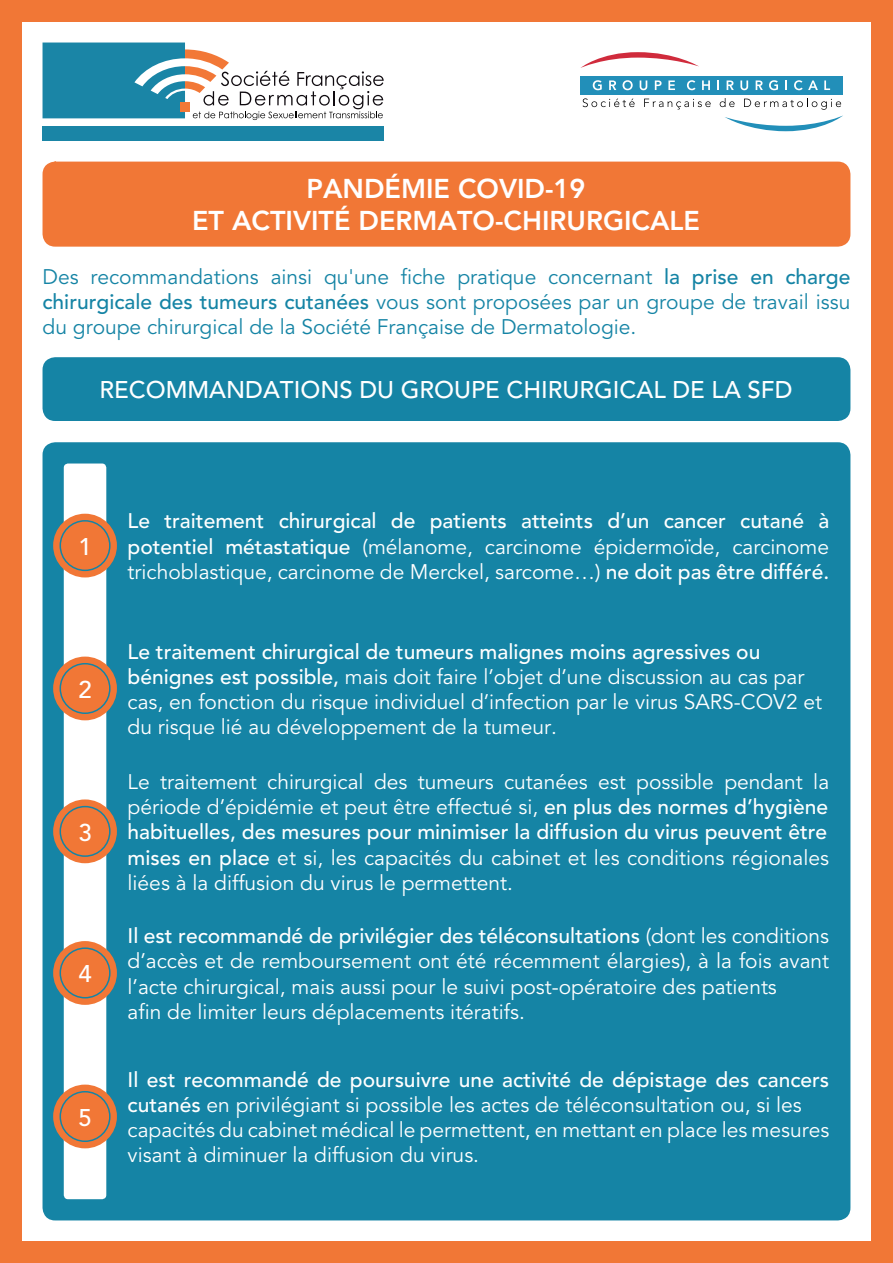
<style>
.page{position:relative;width:893px;height:1263px;background:#fff}
.page>*{position:absolute;margin:0;border:0;box-sizing:border-box;transform-origin:0 0}
.t1{font:800 27px "Avenir";color:#fff}
.t2{font:500 24px "Avenir";color:#fff}
.t3{font:21px/25.2px "Avenir";color:#fff}
.t4{font:500 21px/25.2px "Avenir";color:#fff}
.t5{font:21px/25.2px "Avenir";color:#1584a5;text-align:justify}
.s1{font-weight:500}
.s2{font-weight:400}
</style>
<div class="page">
<div style="left:0;top:0;width:893px;height:21px;background:#f17736"></div>
<div style="left:0;top:1242px;width:893px;height:21px;background:#f17736"></div>
<div style="left:0;top:0;width:21px;height:1263px;background:#f17736"></div>
<div style="left:872px;top:0;width:21px;height:1263px;background:#f17736"></div>
<div style="left:43px;top:442px;width:807px;height:778px;background:#1584a5;border-radius:13px"></div>
<div style="left:64px;top:463px;width:42px;height:736px;background:#fff;border-radius:4px"></div>
<div style="left:43px;top:126px;width:341px;height:14px;background:#1a85a6"></div>
<svg style="left:43px;top:43px;width:341px;height:77px"></svg>
<div style="left:44px;top:163px;width:805px;height:82px;background:#f17736;border-radius:11px"></div>
<div style="left:43px;top:162px;width:807px;height:85px;border:3px solid #f17736;border-radius:11px"></div>
<div style="left:43px;top:357px;width:807px;height:64px;background:#1584a5;border-radius:13px"></div>
<div style="left:580px;top:76px;width:263px;height:19px;background:#228fb9"></div>
<svg style="left:593px;top:80px;width:9px;height:10px"></svg>
<svg style="left:609px;top:80px;width:7px;height:10px"></svg>
<svg style="left:622px;top:80px;width:11px;height:10px"></svg>
<svg style="left:640px;top:80px;width:7px;height:10px"></svg>
<svg style="left:655px;top:80px;width:6px;height:10px"></svg>
<svg style="left:668px;top:80px;width:7px;height:10px"></svg>
<svg style="left:687px;top:80px;width:8px;height:10px"></svg>
<svg style="left:702px;top:80px;width:8px;height:10px"></svg>
<svg style="left:717px;top:80px;width:2px;height:10px"></svg>
<svg style="left:727px;top:80px;width:7px;height:10px"></svg>
<svg style="left:740px;top:80px;width:8px;height:10px"></svg>
<svg style="left:756px;top:80px;width:7px;height:10px"></svg>
<svg style="left:769px;top:80px;width:9px;height:10px"></svg>
<svg style="left:785px;top:80px;width:2px;height:10px"></svg>
<svg style="left:794px;top:80px;width:24px;height:10px"></svg>
<svg style="left:824px;top:80px;width:6px;height:10px"></svg>
<svg style="left:583px;top:98px;width:52px;height:9px"></svg>
<svg style="left:644px;top:99px;width:67px;height:11px"></svg>
<svg style="left:580px;top:52px;width:119px;height:16px"></svg>
<svg style="left:720px;top:98px;width:123px;height:33px"></svg>
<div style="left:53px;top:514px;width:64px;height:63px;background:#f17736;border-radius:50%"></div>
<div style="left:60px;top:520px;width:51px;height:51px;border:2px solid #1584a5;border-radius:50%"></div>
<div style="left:53px;top:657px;width:64px;height:63px;background:#f17736;border-radius:50%"></div>
<div style="left:60px;top:663px;width:51px;height:51px;border:2px solid #1584a5;border-radius:50%"></div>
<div style="left:53px;top:799px;width:64px;height:64px;background:#f17736;border-radius:50%"></div>
<div style="left:60px;top:806px;width:51px;height:51px;border:2px solid #1584a5;border-radius:50%"></div>
<div style="left:53px;top:941px;width:64px;height:64px;background:#f17736;border-radius:50%"></div>
<div style="left:60px;top:947px;width:51px;height:51px;border:2px solid #1584a5;border-radius:50%"></div>
<div style="left:53px;top:1084px;width:64px;height:64px;background:#f17736;border-radius:50%"></div>
<div style="left:60px;top:1091px;width:51px;height:51px;border:2px solid #1584a5;border-radius:50%"></div>
<p class="t1" style="left:307px;top:173px;width:280px">PANDÉMIE COVID-19</p>
<p class="t1" style="left:192px;top:205px;width:510px">ET ACTIVITÉ DERMATO-CHIRURGICALE</p>
<p class="t5" style="left:43px;top:265px;width:809px">Des recommandations ainsi qu'une fiche pratique concernant <span class="s1">la prise en charge chirurgicale des tumeurs cutanées</span> vous sont proposées par un groupe de travail issu du groupe chirurgical de la Société Française de Dermatologie.</p>
<p class="t2" style="left:100px;top:376px;width:694px">RECOMMANDATIONS DU GROUPE CHIRURGICAL DE LA SFD</p>
<p class="t2" style="left:78px;top:533px;width:15px">1</p>
<p class="t2" style="left:78px;top:675px;width:15px">2</p>
<p class="t2" style="left:78px;top:818px;width:15px">3</p>
<p class="t2" style="left:78px;top:960px;width:15px">4</p>
<p class="t2" style="left:78px;top:1103px;width:15px">5</p>
<p class="t4" style="left:128px;top:509px;width:703px;text-align:justify">Le traitement chirurgical de patients atteints d’un cancer cutané à potentiel métastatique <span class="s2">(mélanome, carcinome épidermoïde, carcinome trichoblastique, carcinome de Merckel, sarcome…)</span> ne doit pas être différé.</p>
<p class="t4" style="left:128px;top:639px;width:678px">Le traitement chirurgical de tumeurs malignes moins agressives ou bénignes est possible, <span class="s2">mais doit faire l’objet d’une discussion au cas par</span></p>
<p class="t3" style="left:128px;top:690px;width:696px">cas, en fonction du risque individuel d’infection par le virus SARS-COV2 et du risque lié au développement de la tumeur.</p>
<p class="t3" style="left:128px;top:770px;width:703px">Le traitement chirurgical des tumeurs cutanées est possible pendant la période d’épidémie et peut être effectué si, <span class="s1">en plus des normes d’hygiène</span></p>
<p class="t3" style="left:128px;top:820px;width:703px;text-align:justify"><span class="s1">habituelles, des mesures pour minimiser la diffusion du virus peuvent être mises en place</span> et si, les capacités du cabinet et les conditions régionales liées à la diffusion du virus le permettent.</p>
<p class="t3" style="left:128px;top:924px;width:703px"><span class="s1">Il est recommandé de privilégier des téléconsultations</span> (dont les conditions d’accès et de remboursement ont été récemment élargies), à la fois avant l’acte chirurgical, mais aussi pour le suivi post-opératoire des patients<br>afin de limiter leurs déplacements itératifs.</p>
<p class="t4" style="left:128px;top:1067px;width:703px">Il est recommandé de poursuivre une activité de dépistage des cancers cutanés <span class="s2">en privilégiant si possible les actes de téléconsultation ou, si les</span></p>
<p class="t3" style="left:128px;top:1118px;width:703px">capacités du cabinet médical le permettent, en mettant en place les mesures visant à diminuer la diffusion du virus.</p>
</div>
